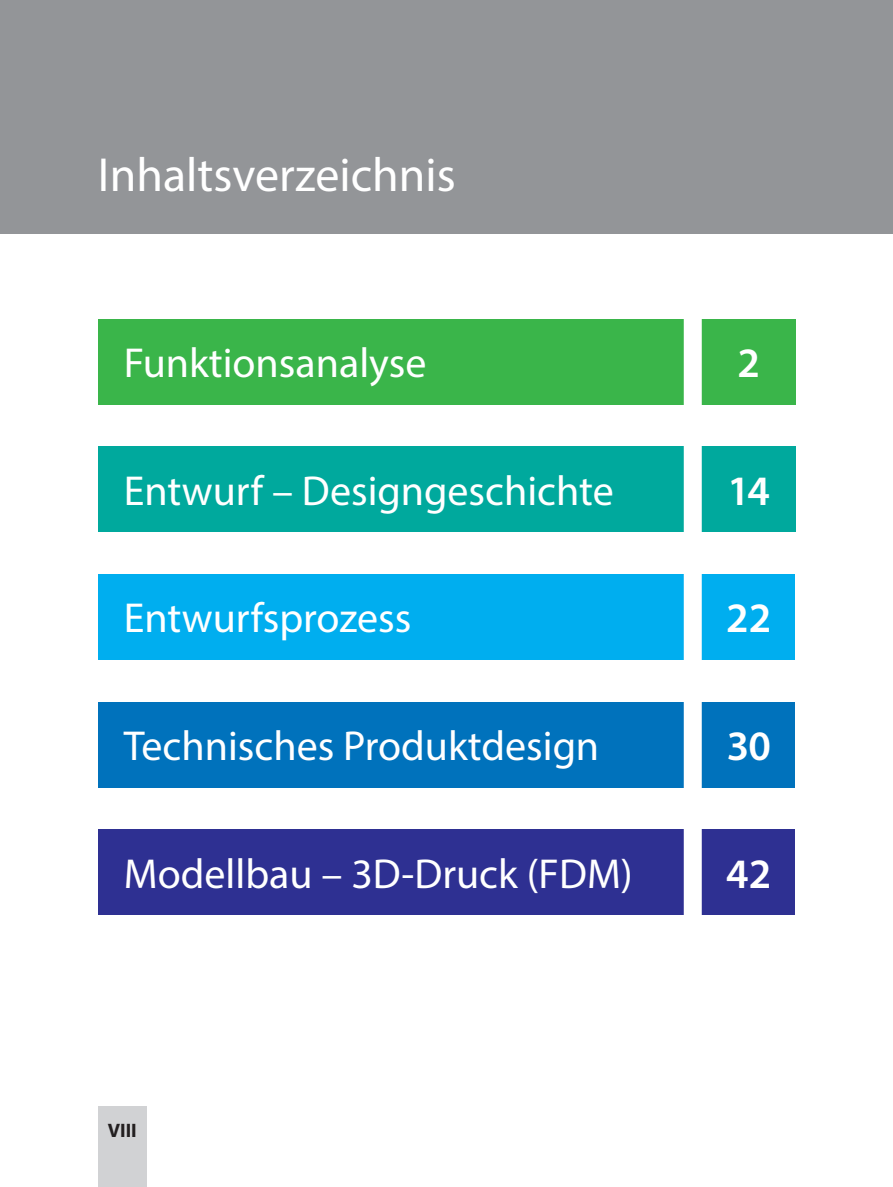
<style>
.page{position:relative;width:893px;height:1187px;background:#fff}
.page>*{position:absolute;margin:0;border:0;box-sizing:border-box;transform-origin:0 0}
.t1{font:48px "Myriad Pro Regular 3";color:#fff}
.t2{font:42px "Myriad Pro Regular 3";color:#fff}
.t3{font:42px "Myriad Pro Semibold 2";letter-spacing:-.01em;color:#fff}
.t4{font:19.5px "Myriad Pro Bold 22";color:#231f20}
</style>
<div class="page">
<div style="left:98px;top:1106px;width:49px;height:80px;background:#d1d2d4"></div>
<div style="left:0;top:0;width:893px;height:234px;background:#939598"></div>
<div style="left:98px;top:319px;width:697px;height:85px;background:#3ab54a"></div>
<div style="left:98px;top:446px;width:697px;height:85px;background:#00a99d"></div>
<div style="left:98px;top:574px;width:697px;height:85px;background:#00aeef"></div>
<div style="left:98px;top:702px;width:697px;height:85px;background:#0072bc"></div>
<div style="left:98px;top:829px;width:697px;height:85px;background:#2e3092"></div>
<div style="left:684px;top:276px;width:18px;height:798px;background:#fff"></div>
<p class="t1" style="left:98px;top:146px;width:359px">Inhaltsverzeichnis</p>
<p class="t2" style="left:124px;top:337px;width:304px">Funktionsanalyse</p>
<p class="t3" style="left:737px;top:336px;width:24px">2</p>
<p class="t2" style="left:124px;top:465px;width:492px">Entwurf – Designgeschichte</p>
<p class="t3" style="left:727px;top:464px;width:44px">14</p>
<p class="t2" style="left:124px;top:592px;width:289px">Entwurfsprozess</p>
<p class="t3" style="left:726px;top:591px;width:47px">22</p>
<p class="t2" style="left:124px;top:720px;width:477px">Technisches Produktdesign</p>
<p class="t3" style="left:727px;top:719px;width:46px">30</p>
<p class="t2" style="left:124px;top:847px;width:511px">Modellbau – 3D-Druck (FDM)</p>
<p class="t3" style="left:726px;top:846px;width:47px">42</p>
<p class="t4" style="left:108px;top:1117px;width:31px">VIII</p>
</div>
